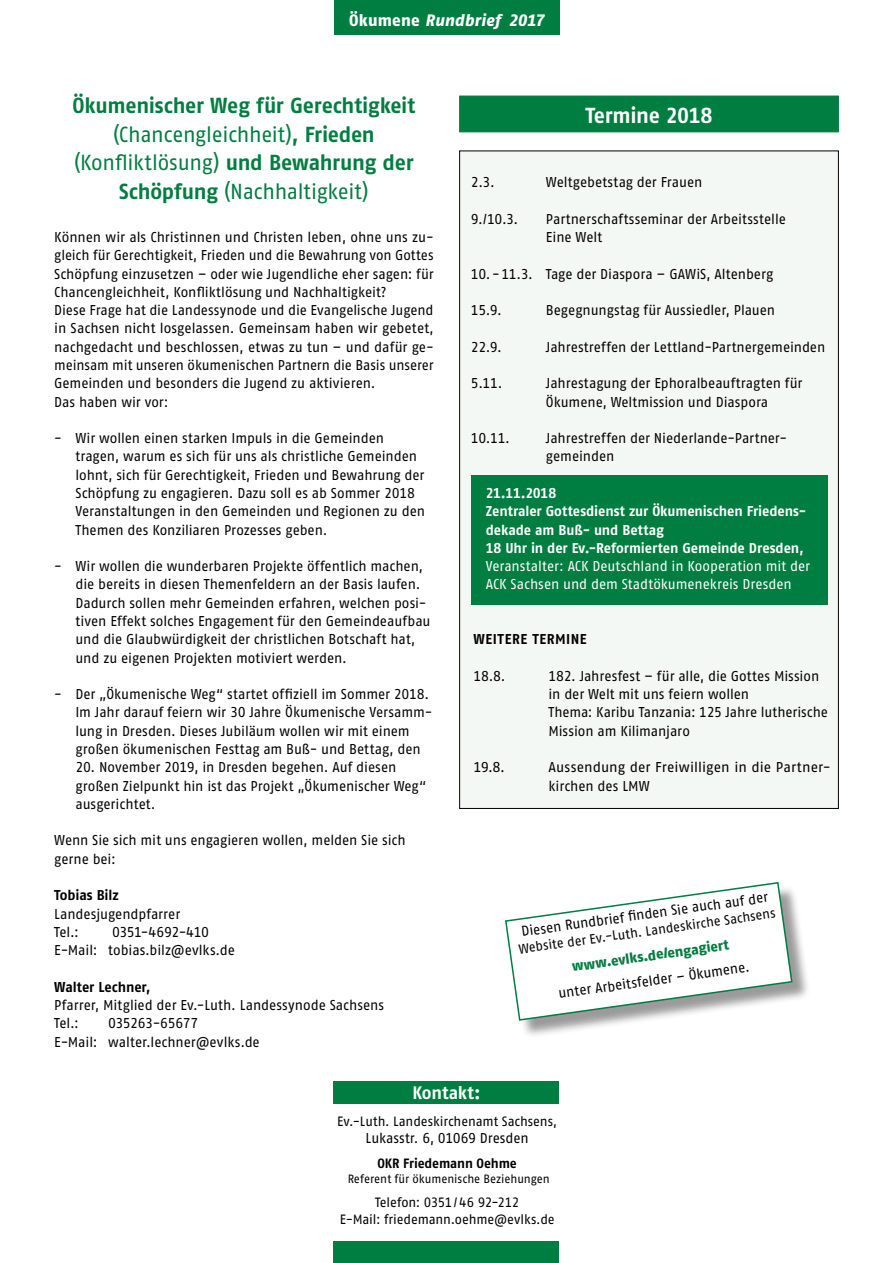
<style>
.page{position:relative;width:893px;height:1263px;background:#fff}
.page>*{position:absolute;margin:0;border:0;box-sizing:border-box;transform-origin:0 0}
.t1{font:21.75px/28.5px "Fago No Regular Tf";letter-spacing:-.015em;color:#007d40;text-align:center;scale:.96 1}
.t2{font:21.75px "Fago No Bold Tf";letter-spacing:-.01em;color:#007d40;scale:.96 1}
.t3{font:21.75px "Fago No Bold Tf";letter-spacing:-.02em;color:#fff;scale:.96 1}
.t4{font:18px "Fago No Bold Tf";letter-spacing:-.005em;color:#fff;scale:.96 1}
.t5{font:italic 16.5px "Fago No Exb Tf";letter-spacing:.01em;color:#fff;scale:.96 1}
.t6{font:14.25px/18.3px "Fago No Regular Tf";letter-spacing:-.005em;color:#000;scale:.96 1}
.t7{font:14.25px/18.3px "Fago No Regular Tf";letter-spacing:-.005em;color:#000}
.t8{font:14.25px/18.3px "Fago No Bold Tf";letter-spacing:-.005em;color:#fff;scale:.96 1}
.t9{font:14.25px/18.3px "Fago No Regular Tf";letter-spacing:-.005em;color:#fff;scale:.96 1}
.t10{font:14.25px "Fago No Bold Tf";color:#000;scale:.96 1}
.t11{font:14.25px "Fago No Exb Lf";color:#007d40;scale:.96 1}
.t12{font:14.25px "Fago No Bold Tf";letter-spacing:.045em;color:#000;scale:.96 1}
.t13{font:13.5px/16.2px "Fago No Regular Tf";letter-spacing:-.01em;color:#000;text-align:center;scale:.96 1}
.t14{font:13.5px "Fago No Bold Tf";letter-spacing:-.01em;color:#000;scale:.96 1}
.t15{font:12px "Fago No Regular Tf";letter-spacing:-.005em;color:#000;scale:.96 1}
.s1{font-style:normal}
.s2{font-family:"Fago No Bold Tf"}
</style>
<div class="page">
<div style="left:334px;top:0;width:225px;height:34px;background:#007d40"></div>
<div style="left:334px;top:1081px;width:225px;height:22px;background:#007d40"></div>
<div style="left:334px;top:1242px;width:225px;height:21px;background:#007d40"></div>
<div style="left:460px;top:151px;width:378px;height:657px;background:#f4f8f4"></div>
<div style="left:471px;top:476px;width:356px;height:129px;background:#007d40"></div>
<div style="left:459px;top:96px;width:380px;height:36px;background:#007d40;border:1px solid #007d40"></div>
<div style="left:508px;top:885px;width:303px;height:154px;background:#000;opacity:.4"></div>
<svg style="left:505px;top:882px;width:288px;height:139px"></svg>
<p class="t5" style="left:349px;top:10px;width:205px"><span class="s1">Ökumene</span> Rundbrief 2017</p>
<h1 class="t2" style="left:73px;top:93px;width:358px">Ökumenischer Weg für Gerechtigkeit</h1>
<h1 class="t1" style="left:74px;top:120px;width:355px">(Chancengleichheit)<span class="s2">, Frieden </span>(Konfliktlösung) <span class="s2">und Bewahrung der<br>Schöpfung</span> (Nachhaltigkeit)</h1>
<p class="t7" style="left:54px;top:228px;width:381px">Können wir als Christinnen und Christen leben, ohne uns zu&shy;gleich für Gerechtigkeit, Frieden und die Bewahrung von Gottes Schöpfung einzusetzen – oder wie Jugendliche eher sagen: für Chancengleichheit, Konfliktlösung und Nachhaltigkeit?<br>Diese Frage hat die Landessynode und die Evangelische Jugend in Sachsen nicht losgelassen. Gemeinsam haben wir gebetet, nachgedacht und beschlossen, etwas zu tun – und dafür ge&shy;meinsam mit unseren ökumenischen Partnern die Basis unserer Gemeinden und besonders die Jugend zu aktivieren.<br>Das haben wir vor:</p>
<p class="t6" style="left:75px;top:429px;width:366px;text-indent:-21px">- Wir wollen einen starken Impuls in die Gemeinden tragen, warum es sich für uns als christliche Gemeinden lohnt, sich für Gerechtigkeit, Frieden und Bewahrung der Schöpfung zu engagieren. Dazu soll es ab Sommer 2018<br>Veranstaltungen in den Gemeinden und Regionen zu den Themen des Konziliaren Prozesses geben.</p>
<p class="t6" style="left:75px;top:557px;width:371px;text-indent:-21px">- Wir wollen die wunderbaren Projekte öffentlich machen, die bereits in diesen Themenfeldern an der Basis laufen.<br>Dadurch sollen mehr Gemeinden erfahren, welchen posi&shy;tiven Effekt solches Engagement für den Gemeindeaufbau und die Glaubwürdigkeit der christlichen Botschaft hat, und zu eigenen Projekten motiviert werden.</p>
<p class="t6" style="left:75px;top:685px;width:373px;text-indent:-21px">- Der „Ökumenische Weg“ startet offiziell im Sommer 2018.<br>Im Jahr darauf feiern wir 30 Jahre Ökumenische Versamm&shy;lung in Dresden. Dieses Jubiläum wollen wir mit einem großen ökumenischen Festtag am Buß- und Bettag, den</p>
<p class="t6" style="left:75px;top:758px;width:367px">20. November 2019, in Dresden begehen. Auf diesen großen Zielpunkt hin ist das Projekt „Ökumenischer Weg“ ausgerichtet.</p>
<p class="t6" style="left:54px;top:831px;width:368px">Wenn Sie sich mit uns engagieren wollen, melden Sie sich gerne bei:</p>
<p class="t10" style="left:54px;top:887px;width:69px">Tobias Bilz</p>
<p class="t6" style="left:54px;top:904px;width:133px">Landesjugendpfarrer<br>Tel.:</p>
<p class="t6" style="left:54px;top:922px;width:190px;text-indent:58px">0351-4692-410<br>E-Mail: tobias.bilz@evlks.de</p>
<p class="t10" style="left:54px;top:978px;width:102px">Walter Lechner,</p>
<p class="t6" style="left:54px;top:996px;width:345px">Pfarrer, Mitglied der Ev.-Luth. Landessynode Sachsens<br>Tel.:</p>
<p class="t6" style="left:54px;top:1014px;width:216px;text-align:center">035263-65677<br>E-Mail: walter.lechner@evlks.de</p>
<h1 class="t3" style="left:585px;top:102px;width:134px">Termine 2018</h1>
<p class="t6" style="left:471px;top:173px;width:26px">2.3.</p>
<p class="t6" style="left:546px;top:173px;width:164px">Weltgebetstag der Frauen</p>
<p class="t6" style="left:471px;top:209px;width:51px">9./10.3.</p>
<p class="t6" style="left:546px;top:209px;width:251px">Partnerschaftsseminar der Arbeitsstelle<br>Eine Welt</p>
<p class="t6" style="left:471px;top:264px;width:316px">10.-11.3. Tage der Diaspora – GAWiS, Altenberg</p>
<p class="t6" style="left:471px;top:301px;width:34px">15.9.</p>
<p class="t6" style="left:546px;top:301px;width:240px">Begegnungstag für Aussiedler, Plauen</p>
<p class="t6" style="left:471px;top:337px;width:34px">22.9.</p>
<p class="t6" style="left:546px;top:337px;width:292px">Jahrestreffen der Lettland-Partnergemeinden</p>
<p class="t6" style="left:471px;top:374px;width:34px">5.11.</p>
<p class="t6" style="left:546px;top:374px;width:269px">Jahrestagung der Ephoralbeauftragten für<br>Ökumene, Weltmission und Diaspora</p>
<p class="t6" style="left:471px;top:429px;width:42px">10.11.</p>
<p class="t6" style="left:546px;top:429px;width:253px">Jahrestreffen der Niederlande-Partner&shy;gemeinden</p>
<p class="t8" style="left:486px;top:484px;width:335px">21.11.2018<br>Zentraler Gottesdienst zur Ökumenischen Friedens&shy;dekade am Buß- und Bettag<br>18 Uhr in der Ev.-Reformierten Gemeinde Dresden,</p>
<p class="t9" style="left:486px;top:557px;width:339px">Veranstalter: ACK Deutschland in Kooperation mit der<br>ACK Sachsen und dem Stadtökumenekreis Dresden</p>
<p class="t12" style="left:473px;top:631px;width:119px">WEITERE TERMINE</p>
<p class="t6" style="left:473px;top:666px;width:35px">18.8.</p>
<p class="t6" style="left:548px;top:666px;width:293px">182. Jahresfest – für alle, die Gottes Mission in der Welt mit uns feiern wollen<br>Thema: Karibu Tanzania: 125 Jahre lutherische Mission am Kilimanjaro</p>
<p class="t7" style="left:473px;top:758px;width:33px">19.8.</p>
<p class="t7" style="left:548px;top:758px;width:284px">Aussendung der Freiwilligen in die Partner&shy;kirchen des LMW</p>
<p class="t6" style="left:520px;top:922px;width:261px;rotate:-8deg">Diesen Rundbrief fi nden Sie auch auf der</p>
<p class="t13" style="left:518px;top:941px;width:271px;rotate:-8deg">Website der Ev.-Luth. Landeskirche Sachsens</p>
<p class="t11" style="left:571px;top:958px;width:166px;rotate:-8deg">www.evlks.de/engagiert</p>
<p class="t6" style="left:557px;top:984px;width:202px;rotate:-8deg">unter Arbeitsfelder – Ökumene.</p>
<p class="t4" style="left:412px;top:1082px;width:72px">Kontakt:</p>
<p class="t13" style="left:337px;top:1113px;width:231px">Ev.-Luth. Landeskirchenamt Sachsens,</p>
<p class="t6" style="left:366px;top:1129px;width:171px">Lukasstr. 6, 01069 Dresden</p>
<p class="t14" style="left:377px;top:1155px;width:147px">OKR Friedemann Oehme</p>
<p class="t15" style="left:348px;top:1171px;width:212px">Referent für ökumenische Beziehungen</p>
<p class="t13" style="left:340px;top:1194px;width:225px">Telefon: 0351/46 92-212<br>E-Mail: friedemann.oehme@evlks.de</p>
</div>
